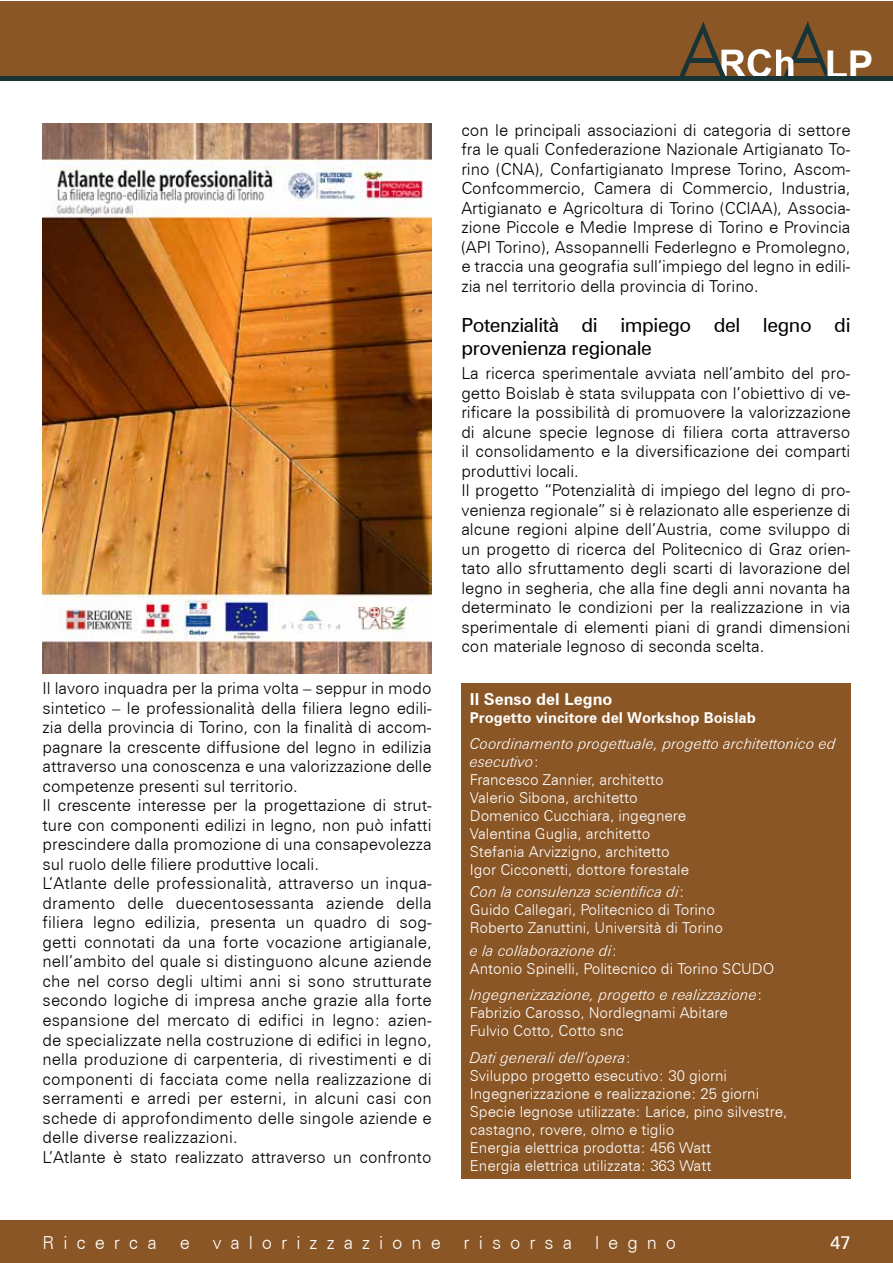
<style>
.page{position:relative;width:893px;height:1263px;background:#fff}
.page>*{position:absolute;margin:0;border:0;box-sizing:border-box;transform-origin:0 0}
.t1{font:700 38.25px "Arial";color:#fff}
.t2{font:19.5px/23.4px "Zurich BT";letter-spacing:-.02em;color:#000}
.t3{font:300 18px "Zurich BT";letter-spacing:.5em;color:#fff}
.t4{font:18px "Zurich BT";color:#fff}
.t5{font:300 16.5px/19.5px "Zurich BT";color:#000}
.t6{font:700 16.5px "Zurich BT";color:#fff}
.t7{font:300 15px/18px "Zurich BT";color:#fff}
.t8{font:700 15px "Zurich BT";color:#fff}
.s1{font-style:italic}
</style>
<div class="page">
<div style="left:0;top:1px;width:893px;height:79px;background:#8a5626"></div>
<svg style="left:679px;top:21px;width:151px;height:55px"></svg>
<hr style="left:794px;top:58px;width:27px;height:4px;background:#183437">
<hr style="left:690px;top:58px;width:27px;height:4px;background:#183437">
<hr style="left:0;top:76px;width:893px;height:4px;background:#183437">
<div style="left:0;top:1220px;width:893px;height:43px;background:#8a5626"></div>
<div style="left:461px;top:683px;width:389px;height:496px;background:#8a5626"></div>
<img style="left:43px;top:123px;width:389px;height:550px">
<h1 class="t1" style="left:825px;top:39px;width:50px">LP</h1>
<p class="t5" style="left:43px;top:679px;width:391px">Il lavoro inquadra per la prima volta – seppur in modo sintetico – le professionalità della filiera legno edili&shy;zia della provincia di Torino, con la finalità di accom&shy;pagnare la crescente diffusione del legno in edilizia attraverso una conoscenza e una valorizzazione delle competenze presenti sul territorio.<br>Il crescente interesse per la progettazione di strut&shy;ture con componenti edilizi in legno, non può infatti prescindere dalla promozione di una consapevolezza sul ruolo delle filiere produttive locali.<br>L’Atlante delle professionalità, attraverso un inqua&shy;dramento delle duecentosessanta aziende della filiera legno edilizia, presenta un quadro di sog&shy;getti connotati da una forte vocazione artigianale, nell’ambito del quale si distinguono alcune aziende che nel corso degli ultimi anni si sono strutturate secondo logiche di impresa anche grazie alla forte espansione del mercato di edifici in legno: azien&shy;de specializzate nella costruzione di edifici in legno, nella produzione di carpenteria, di rivestimenti e di componenti di facciata come nella realizzazione di serramenti e arredi per esterni, in alcuni casi con schede di approfondimento delle singole aziende e delle diverse realizzazioni.<br>L’Atlante è stato realizzato attraverso un confronto</p>
<p class="t5" style="left:461px;top:120px;width:391px;text-align:justify">con le principali associazioni di categoria di settore fra le quali Confederazione Nazionale Artigianato To&shy;rino (CNA), Confartigianato Imprese Torino, Ascom-Confcommercio, Camera di Commercio, Industria, Artigianato e Agricoltura di Torino (CCIAA), Associa&shy;zione Piccole e Medie Imprese di Torino e Provincia (API Torino), Assopannelli Federlegno e Promolegno, e traccia una geografia sull’impiego del legno in edili&shy;zia nel territorio della provincia di Torino.</p>
<p class="t2" style="left:461px;top:313px;width:391px">Potenzialità di impiego del legno di provenienza regionale</p>
<p class="t5" style="left:461px;top:363px;width:391px">La ricerca sperimentale avviata nell’ambito del pro&shy;getto Boislab è stata sviluppata con l’obiettivo di ve&shy;rificare la possibilità di promuovere la valorizzazione di alcune specie legnose di filiera corta attraverso il consolidamento e la diversificazione dei comparti produttivi locali.<br>Il progetto “Potenzialità di impiego del legno di pro&shy;venienza regionale” si è relazionato alle esperienze di alcune regioni alpine dell’Austria, come sviluppo di un progetto di ricerca del Politecnico di Graz orien&shy;tato allo sfruttamento degli scarti di lavorazione del legno in segheria, che alla fine degli anni novanta ha determinato le condizioni per la realizzazione in via sperimentale di elementi piani di grandi dimensioni con materiale legnoso di seconda scelta.</p>
<p class="t6" style="left:470px;top:689px;width:144px">Il Senso del Legno</p>
<p class="t8" style="left:470px;top:708px;width:287px">Progetto vincitore del Workshop Boislab</p>
<p class="t7" style="left:470px;top:734px;width:368px"><span class="s1">Coordinamento progettuale, progetto architettonico ed esecutivo</span>:<br>Francesco Zannier, architetto<br>Valerio Sibona, architetto<br>Domenico Cucchiara, ingegnere<br>Valentina Guglia, architetto<br>Stefania Arvizzigno, architetto<br>Igor Cicconetti, dottore forestale</p>
<p class="t7" style="left:470px;top:883px;width:255px"><span class="s1">Con la consulenza scientifica di</span>:<br>Guido Callegari, Politecnico di Torino<br>Roberto Zanuttini, Università di Torino</p>
<p class="t7" style="left:470px;top:941px;width:306px"><span class="s1">e la collaborazione di</span>:<br>Antonio Spinelli, Politecnico di Torino SCUDO</p>
<p class="t7" style="left:470px;top:985px;width:294px"><span class="s1">Ingegnerizzazione, progetto e realizzazione</span>:<br>Fabrizio Carosso, Nordlegnami Abitare<br>Fulvio Cotto, Cotto snc</p>
<p class="t7" style="left:470px;top:1048px;width:319px"><span class="s1">Dati generali dell’opera</span>:<br>Sviluppo progetto esecutivo: 30 giorni Ingegnerizzazione e realizzazione: 25 giorni Specie legnose utilizzate: Larice, pino silvestre, castagno, rovere, olmo e tiglio<br>Energia elettrica prodotta: 456 Watt<br>Energia elettrica utilizzata: 363 Watt</p>
<p class="t3" style="left:43px;top:1231px;width:116px">Ricerca</p>
<p class="t3" style="left:180px;top:1231px;width:11px">e</p>
<p class="t3" style="left:213px;top:1231px;width:229px">valorizzazione</p>
<p class="t3" style="left:464px;top:1231px;width:110px">risorsa</p>
<p class="t3" style="left:595px;top:1231px;width:83px">legno</p>
<p class="t4" style="left:830px;top:1231px;width:21px">47</p>
<p class="t4" style="left:46px;top:1231px;width:21px">47</p>
</div>
